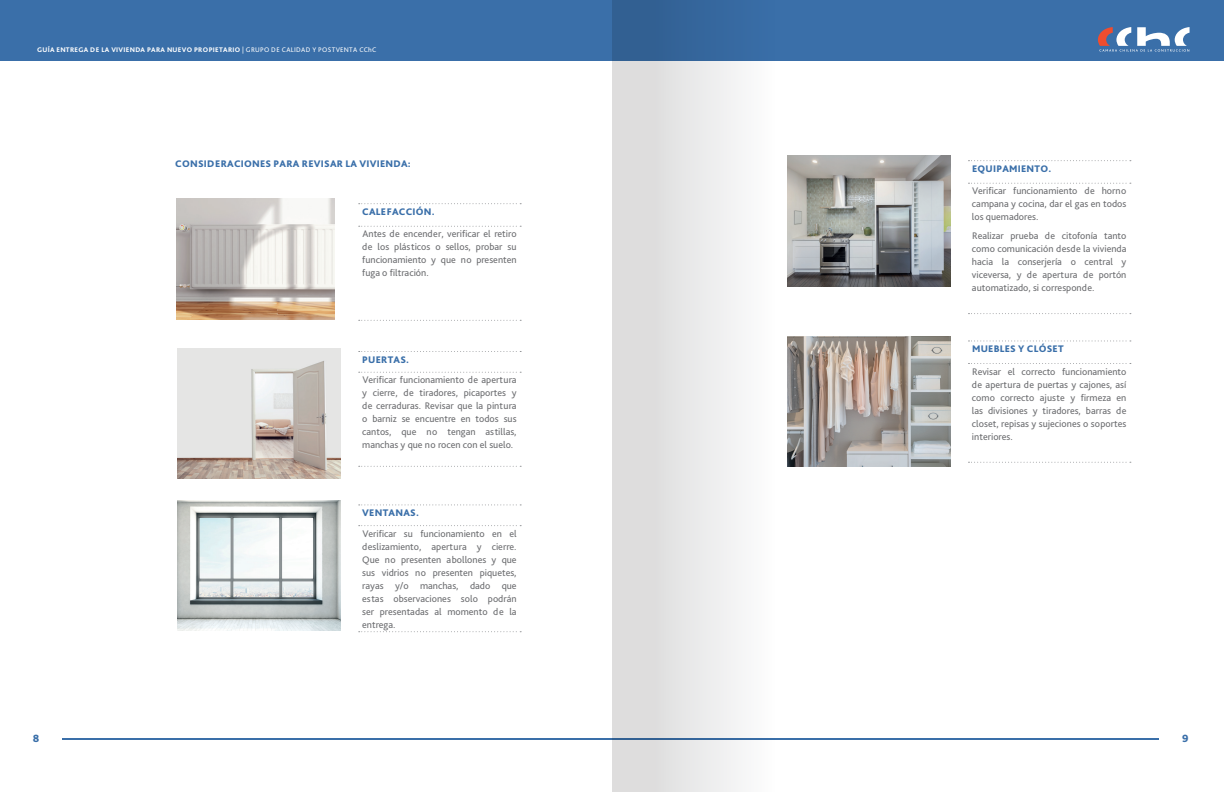
<style>
.page{position:relative;width:1224px;height:792px;background:#fff}
.page>*{position:absolute;margin:0;border:0;box-sizing:border-box;transform-origin:0 0}
.t1{font:800 11.1px "Bliss Pro";color:#3a6fa9}
.t2{font:10px/13px "Bliss Pro";color:#6c6d70;text-align:justify}
.t3{font:800 10px "Bliss Pro";letter-spacing:.025em;color:#3a6fa9}
.t4{font:800 7px "Bliss Pro";letter-spacing:.04em;color:#fff}
.s1{font-weight:400}
</style>
<div class="page">
<div style="left:0;top:0;width:1224px;height:61px;background:#3a6fa9"></div>
<hr style="left:63px;top:739px;width:1096px;height:1px;background:#3a6fa9">
<svg style="left:1098px;top:27px;width:92px;height:25px"></svg>
<img style="left:801px;top:156px;width:149px;height:130px">
<img style="left:801px;top:336px;width:149px;height:131px">
<svg style="left:968px;top:160px;width:163px;height:1px"></svg>
<svg style="left:968px;top:313px;width:163px;height:1px"></svg>
<svg style="left:968px;top:183px;width:163px;height:1px"></svg>
<svg style="left:968px;top:340px;width:163px;height:1px"></svg>
<svg style="left:968px;top:462px;width:163px;height:1px"></svg>
<svg style="left:968px;top:363px;width:163px;height:1px"></svg>
<img style="left:177px;top:348px;width:163px;height:131px">
<img style="left:177px;top:500px;width:163px;height:131px">
<svg style="left:359px;top:203px;width:162px;height:1px"></svg>
<svg style="left:359px;top:320px;width:162px;height:1px"></svg>
<svg style="left:359px;top:226px;width:162px;height:1px"></svg>
<svg style="left:359px;top:351px;width:162px;height:1px"></svg>
<svg style="left:359px;top:466px;width:162px;height:1px"></svg>
<svg style="left:359px;top:372px;width:162px;height:1px"></svg>
<svg style="left:359px;top:504px;width:162px;height:1px"></svg>
<svg style="left:359px;top:631px;width:162px;height:1px"></svg>
<svg style="left:359px;top:525px;width:162px;height:1px"></svg>
<svg style="left:612px;top:0;width:189px;height:792px"></svg>
<img style="left:176px;top:199px;width:158px;height:120px">
<p class="t4" style="left:37px;top:46px;width:341px">GUÍA ENTREGA DE LA VIVIENDA PARA NUEVO PROPIETARIO <span class="s1">| GRUPO DE CALIDAD Y POSTVENTA CChC</span></p>
<p class="t3" style="left:175px;top:158px;width:237px">CONSIDERACIONES PARA REVISAR LA VIVIENDA:</p>
<p class="t3" style="left:362px;top:205px;width:74px">CALEFACCIÓN.</p>
<p class="t2" style="left:362px;top:227px;width:156px">Antes de encender, verificar el retiro de los plásticos o sellos, probar su funcionamiento y que no presenten fuga o filtración.</p>
<p class="t3" style="left:362px;top:353px;width:48px">PUERTAS.</p>
<p class="t2" style="left:362px;top:373px;width:156px">Verificar funcionamiento de apertura y cierre, de tiradores, picaportes y de cerraduras. Revisar que la pintura o barniz se encuentre en todos sus cantos, que no tengan astillas, manchas y que no rocen con el suelo.</p>
<p class="t3" style="left:362px;top:506px;width:58px">VENTANAS.</p>
<p class="t2" style="left:362px;top:527px;width:156px">Verificar su funcionamiento en el deslizamiento, apertura y cierre.<br>Que no presenten abollones y que sus vidrios no presenten piquetes, rayas y/o manchas, dado que estas observaciones solo podrán ser presentadas al momento de la entrega.</p>
<p class="t3" style="left:972px;top:162px;width:81px">EQUIPAMIENTO.</p>
<p class="t2" style="left:972px;top:184px;width:156px">Verificar funcionamiento de horno campana y cocina, dar el gas en todos los quemadores.</p>
<p class="t2" style="left:972px;top:229px;width:156px">Realizar prueba de citofonía tanto como comunicación desde la vivienda hacia la conserjería o central y viceversa, y de apertura de portón automatizado, si corresponde.</p>
<p class="t3" style="left:972px;top:343px;width:93px">MUEBLES Y CLÓSET</p>
<p class="t2" style="left:972px;top:365px;width:156px">Revisar el correcto funcionamiento de apertura de puertas y cajones, así como correcto ajuste y firmeza en las divisiones y tiradores, barras de closet, repisas y sujeciones o soportes interiores.</p>
<p class="t1" style="left:33px;top:731px;width:8px">8</p>
<p class="t1" style="left:1182px;top:731px;width:8px">9</p>
</div>
